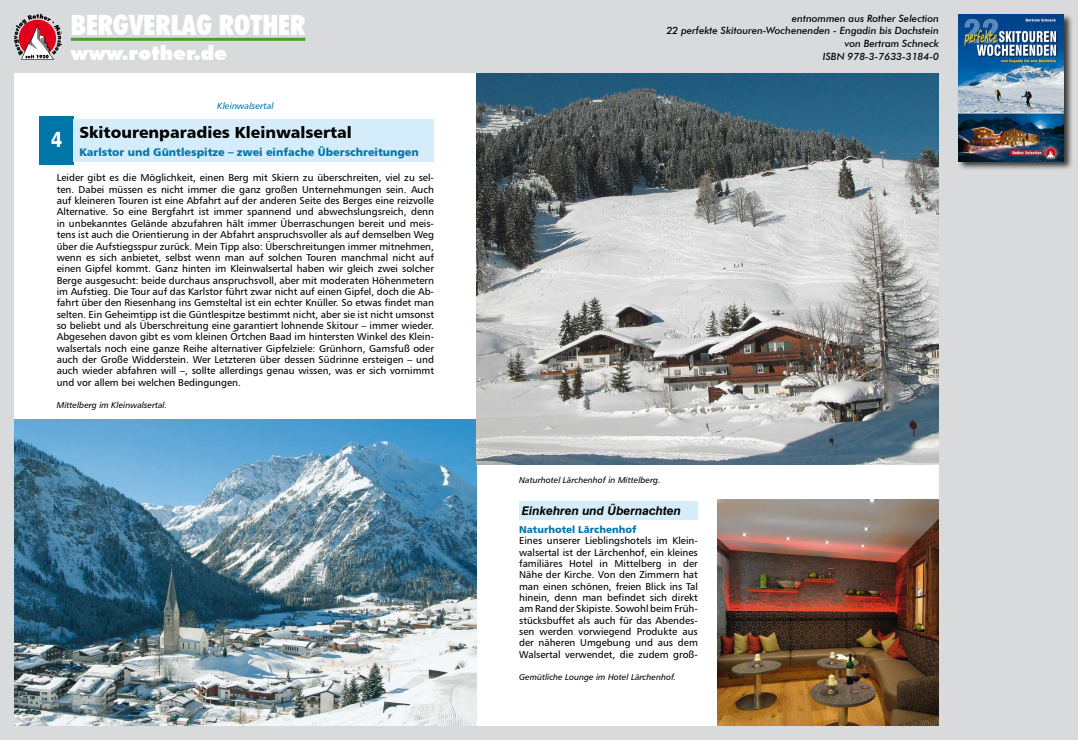
<style>
.page{position:relative;width:1078px;height:740px;background:#fff}
.page>*{position:absolute;margin:0;border:0;box-sizing:border-box;transform-origin:0 0}
.t1{font:900 condensed 28px "Futura BT";color:#fff}
.t2{font:900 20px "Futura BT";color:#fff}
.t3{font:16px "Humanist 777 BT Black B";color:#000}
.t4{font:italic 700 12px "Swiss 721 BT";color:#000}
.t5{font:11px "Humanist 777 BT Black B";color:#0075a7}
.t6{font:10px/11.3px "Humanist 777 BT Roman B";color:#000;text-align:justify}
.t7{font:italic 500 10px/12.6px "Futura BT";color:#000;text-align:right}
.t8{font:10px "Humanist 777 BT Black B";color:#0075a7}
.t9{font:9px "Humanist 777 BT Italic B";color:#0075a7}
.t10{font:8.5px "Humanist 777 BT Italic B";color:#000}
.s1{font-size:22px;color:#fff}
</style>
<div class="page">
<div style="left:0;top:0;width:1077px;height:740px;background:#d9dadb"></div>
<svg style="left:14px;top:14px;width:48px;height:46px"></svg>
<hr style="left:71px;top:38px;width:234px;height:3px;background:#44a12b">
<div style="left:957px;top:13px;width:116px;height:158px;background:#000;opacity:.75"></div>
<img style="left:958px;top:14px;width:105px;height:147px">
<div style="left:14px;top:74px;width:924px;height:652px;background:#fff"></div>
<div style="left:40px;top:116px;width:34px;height:48px;background:#0075a7"></div>
<div style="left:74px;top:119px;width:360px;height:26px;background:#d5edfa"></div>
<div style="left:74px;top:145px;width:360px;height:17px;background:#d5edfa"></div>
<img style="left:14px;top:420px;width:462px;height:306px">
<div style="left:519px;top:501px;width:178px;height:18px;background:#d5edfa"></div>
<img style="left:476px;top:74px;width:462px;height:391px">
<img style="left:717px;top:499px;width:221px;height:227px">
<h1 class="t1" style="left:71px;top:8px;width:236px">BERGVERLAG ROTHER</h1>
<h2 class="t2" style="left:71px;top:40px;width:158px">www.rother.de</h2>
<p class="t9" style="left:217px;top:100px;width:58px">Kleinwalsertal</p>
<h3 class="t3" style="left:51px;top:122px;width:302px"><span class="s1">4</span> Skitourenparadies Kleinwalsertal</h3>
<p class="t5" style="left:79px;top:145px;width:341px">Karlstor und Güntlespitze – zwei einfache Überschreitungen</p>
<p class="t6" style="left:57px;top:172px;width:379px">Leider gibt es die Möglichkeit, einen Berg mit Skiern zu überschreiten, viel zu sel&shy;ten. Dabei müssen es nicht immer die ganz großen Unternehmungen sein. Auch auf kleineren Touren ist eine Abfahrt auf der anderen Seite des Berges eine reizvolle Alternative. So eine Bergfahrt ist immer spannend und abwechslungsreich, denn in unbekanntes Gelände abzufahren hält immer Überraschungen bereit und meis&shy;tens ist auch die Orientierung in der Abfahrt anspruchsvoller als auf demselben Weg über die Aufstiegsspur zurück. Mein Tipp also: Überschreitungen immer mitnehmen, wenn es sich anbietet, selbst wenn man auf solchen Touren manchmal nicht auf einen Gipfel kommt. Ganz hinten im Kleinwalsertal haben wir gleich zwei solcher Berge ausgesucht: beide durchaus anspruchsvoll, aber mit moderaten Höhenmetern im Aufstieg. Die Tour auf das Karlstor führt zwar nicht auf einen Gipfel, doch die Ab&shy;fahrt über den Riesenhang ins Gemsteltal ist ein echter Knüller. So etwas findet man selten. Ein Geheimtipp ist die Güntlespitze bestimmt nicht, aber sie ist nicht umsonst so beliebt und als Überschreitung eine garantiert lohnende Skitour – immer wieder.<br>Abgesehen davon gibt es vom kleinen Örtchen Baad im hintersten Winkel des Klein&shy;walsertals noch eine ganze Reihe alternativer Gipfelziele: Grünhorn, Gamsfuß oder auch der Große Widderstein. Wer Letzteren über dessen Südrinne ersteigen – und auch wieder abfahren will –, sollte allerdings genau wissen, was er sich vornimmt und vor allem bei welchen Bedingungen.</p>
<p class="t10" style="left:57px;top:400px;width:112px">Mittelberg im Kleinwalsertal.</p>
<p class="t7" style="left:666px;top:12px;width:274px">entnommen aus Rother Selection<br>22 perfekte Skitouren-Wochenenden - Engadin bis Dachstein von Bertram Schneck<br>ISBN 978-3-7633-3184-0</p>
<p class="t10" style="left:519px;top:474px;width:143px">Naturhotel Lärchenhof in Mittelberg.</p>
<p class="t4" style="left:522px;top:503px;width:161px">Einkehren und Übernachten</p>
<p class="t8" style="left:519px;top:523px;width:119px">Naturhotel Lärchenhof</p>
<p class="t6" style="left:519px;top:535px;width:180px">Eines unserer Lieblingshotels im Klein&shy;walsertal ist der Lärchenhof, ein kleines familiäres Hotel in Mittelberg in der Nähe der Kirche. Von den Zimmern hat man einen schönen, freien Blick ins Tal hinein, denn man befindet sich direkt am Rand der Skipiste. Sowohl beim Früh&shy;stücksbuffet als auch für das Abendes&shy;sen werden vorwiegend Produkte aus der näheren Umgebung und aus dem Walsertal verwendet, die zudem groß-</p>
<p class="t10" style="left:519px;top:672px;width:159px">Gemütliche Lounge im Hotel Lärchenhof.</p>
</div>
